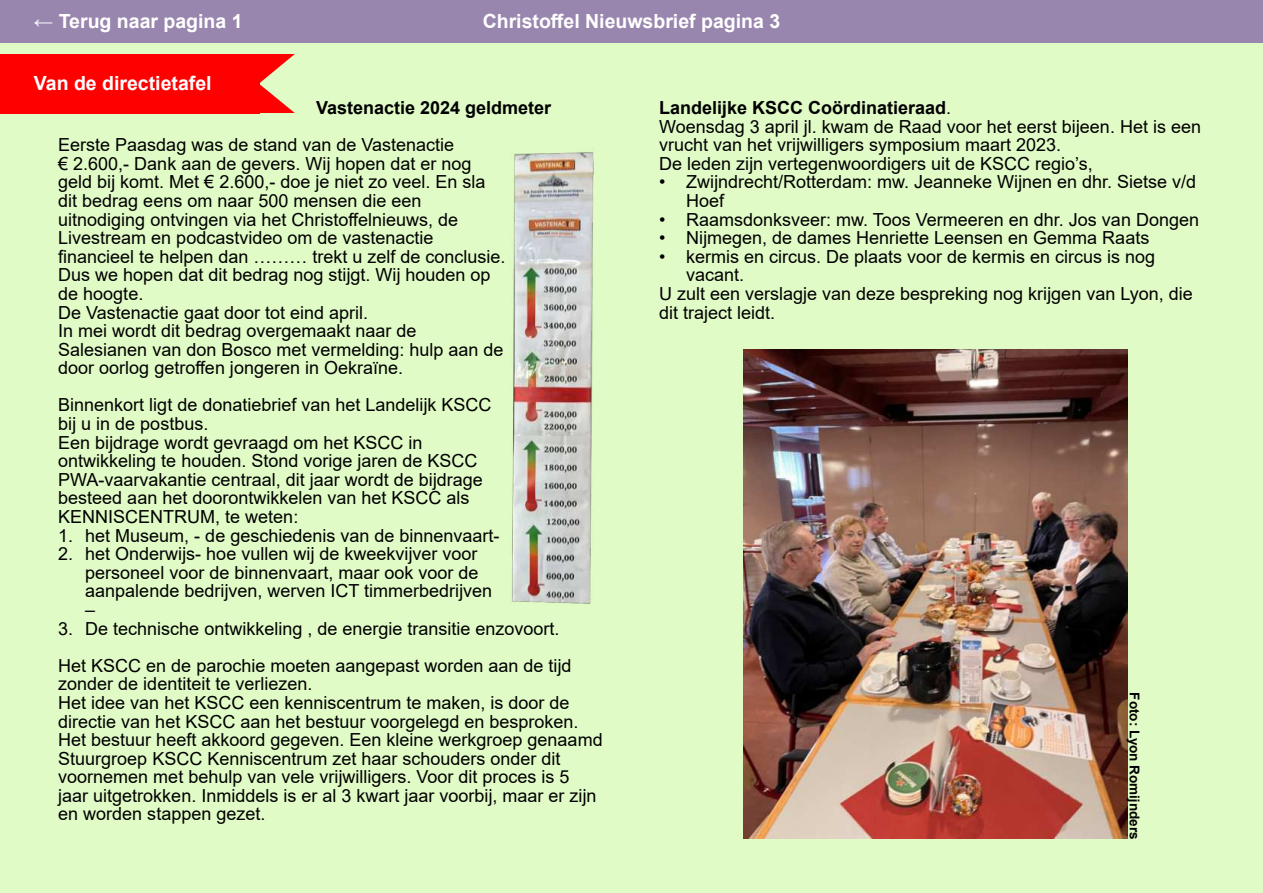
<style>
.page{position:relative;width:1263px;height:893px;background:#e1fbc7}
.page>*{position:absolute;margin:0;border:0;box-sizing:border-box;transform-origin:0 0}
.t1{font:700 19.5px "Arial";color:#fff}
.t2{font:18px/18.6px "Arial";color:#000}
.t3{font:700 18px "Arial";color:#000}
.t4{font:700 13.5px "Arial";color:#000}
.s1{font-weight:700}
</style>
<div class="page">
<div style="left:0;top:0;width:1263px;height:43px;background:#9886af"></div>
<div style="left:0;top:54px;width:259px;height:59px;background:#f00"></div>
<svg style="left:259px;top:54px;width:36px;height:59px"></svg>
<img style="left:510px;top:152px;width:84px;height:452px">
<img style="left:743px;top:349px;width:384px;height:490px">
<p class="t1" style="left:34px;top:8px;width:210px">← Terug naar pagina 1</p>
<p class="t1" style="left:483px;top:8px;width:299px">Christo昀昀el Nieuwsbrief pagina 3</p>
<p class="t1" style="left:34px;top:70px;width:179px">Van de directietafel</p>
<p class="t3" style="left:316px;top:95px;width:237px">Vastenactie 2024 geldmeter</p>
<p class="t2" style="left:58px;top:135px;width:449px">Eerste Paasdag was de stand van de Vastenactie<br>€ 2.600,- Dank aan de gevers. Wĳ hopen dat er nog geld bĳ komt. Met € 2.600,- doe je niet zo veel. En sla dit bedrag eens om naar 500 mensen die een uitnodiging ontvingen via het Christo昀昀elnieuws, de Livestream en podcastvideo om de vastenactie<br>昀椀nancieel te helpen dan ……… trekt u zelf de conclusie.<br>Dus we hopen dat dit bedrag nog stĳgt. Wĳ houden op de hoogte.<br>De Vastenactie gaat door tot eind april.<br>In mei wordt dit bedrag overgemaakt naar de Salesianen van don Bosco met vermelding: hulp aan de door oorlog getro昀昀en jongeren in Oekraïne.</p>
<p class="t2" style="left:58px;top:396px;width:435px">Binnenkort ligt de donatiebrief van het Landelĳk KSCC bĳ u in de postbus.<br>Een bĳdrage wordt gevraagd om het KSCC in ontwikkeling te houden. Stond vorige jaren de KSCC PWA-vaarvakantie centraal, dit jaar wordt de bĳdrage besteed aan het doorontwikkelen van het KSCC als KENNISCENTRUM, te weten:</p>
<p class="t2" style="left:58px;top:526px;width:443px">1. het Museum, - de geschiedenis van de binnenvaart-</p>
<p class="t2" style="left:85px;top:544px;width:408px;text-indent:-27px">2. het Onderwĳs- hoe vullen wĳ de kweekvĳver voor personeel voor de binnenvaart, maar ook voor de aanpalende bedrĳven, werven ICT timmerbedrĳven –</p>
<p class="t2" style="left:58px;top:609px;width:515px;line-height:37.2px">3. De technische ontwikkeling , de energie transitie enzovoort.<br>Het KSCC en de parochie moeten aangepast worden aan de tĳd</p>
<p class="t2" style="left:58px;top:675px;width:546px">zonder de identiteit te verliezen.<br>Het idee van het KSCC een kenniscentrum te maken, is door de directie van het KSCC aan het bestuur voorgelegd en besproken.<br>Het bestuur heeft akkoord gegeven. Een kleine werkgroep genaamd Stuurgroep KSCC Kenniscentrum zet haar schouders onder dit voornemen met behulp van vele vrĳwilligers. Voor dit proces is 5 jaar uitgetrokken. Inmiddels is er al 3 kwart jaar voorbĳ, maar er zĳn en worden stappen gezet.</p>
<p class="t2" style="left:659px;top:98px;width:543px"><span class="s1">Landelĳke KSCC Coördinatieraad</span>.<br>Woensdag 3 april jl. kwam de Raad voor het eerst bĳeen. Het is een vrucht van het vrĳwilligers symposium maart 2023.<br>De leden zĳn vertegenwoordigers uit de KSCC regio’s,</p>
<p class="t2" style="left:686px;top:173px;width:512px;text-indent:-27px">• Zwĳndrecht/Rotterdam: mw. Jeanneke Wĳnen en dhr. Sietse v/d<br>Hoef</p>
<p class="t2" style="left:659px;top:210px;width:541px">• Raamsdonksveer: mw. Toos Vermeeren en dhr. Jos van Dongen</p>
<p class="t2" style="left:659px;top:228px;width:492px">• Nĳmegen, de dames Henriette Leensen en Gemma Raats</p>
<p class="t2" style="left:659px;top:247px;width:498px">• kermis en circus. De plaats voor de kermis en circus is nog</p>
<p class="t2" style="left:686px;top:266px;width:60px">vacant.</p>
<p class="t2" style="left:659px;top:284px;width:535px">U zult een verslagje van deze bespreking nog krĳgen van Lyon, die</p>
<p class="t2" style="left:659px;top:303px;width:118px">dit traject leidt.</p>
<p class="t4" style="left:1144px;top:692px;width:149px;rotate:90deg">Foto: Lyon Romĳnders</p>
</div>
